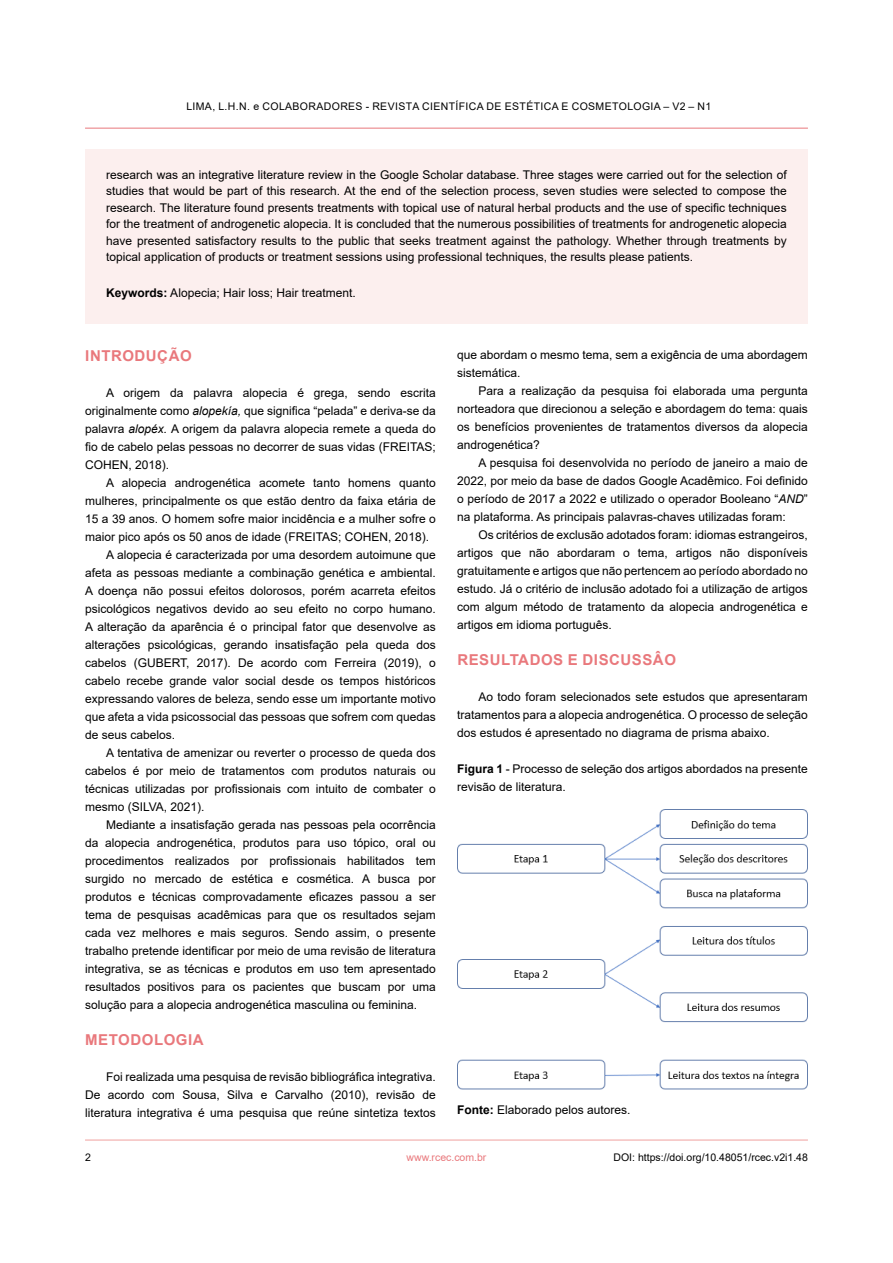
<style>
.page{position:relative;width:893px;height:1263px;background:#fff}
.page>*{position:absolute;margin:0;border:0;box-sizing:border-box;transform-origin:0 0}
.t1{font:700 15px "Arial";letter-spacing:.035em;color:#e9787c}
.t2{font:12px/18px "Arial";color:#000;text-align:justify}
.t3{font:10.5px "Arial";letter-spacing:.035em;color:#000}
.t4{font:10.5px "Arial";color:#000}
.t5{font:10.5px "Arial";color:#e9787c}
.s1{font-weight:700}
.s2{font-style:italic}
</style>
<div class="page">
<hr style="left:85px;top:128px;width:723px;height:1px;background:#e9787c">
<hr style="left:85px;top:1140px;width:723px;height:1px;background:#f0a09f">
<div style="left:85px;top:149px;width:723px;height:174px;background:#fcefee"></div>
<img style="left:457px;top:809px;width:351px;height:281px">
<p class="t3" style="left:186px;top:99px;width:526px">LIMA, L.H.N. e COLABORADORES - REVISTA CIENTÍFICA DE ESTÉTICA E COSMETOLOGIA – V2 – N1</p>
<p class="t2" style="left:106px;top:166px;width:682px;line-height:16.5px">research was an integrative literature review in the Google Scholar database. Three stages were carried out for the selection of studies that would be part of this research. At the end of the selection process, seven studies were selected to compose the research. The literature found presents treatments with topical use of natural herbal products and the use of specific techniques for the treatment of androgenetic alopecia. It is concluded that the numerous possibilities of treatments for androgenetic alopecia have presented satisfactory results to the public that seeks treatment against the pathology. Whether through treatments by topical application of products or treatment sessions using professional techniques, the results please patients.</p>
<p class="t2" style="left:106px;top:284px;width:251px"><span class="s1">Keywords:</span> Alopecia; Hair loss; Hair treatment.</p>
<p class="t1" style="left:85px;top:346px;width:108px">INTRODUÇÃO</p>
<p class="t2" style="left:85px;top:384px;width:352px;text-indent:21px">A origem da palavra alopecia é grega, sendo escrita originalmente como <span class="s2">alopekía,</span> que significa “pelada” e deriva-se da palavra <span class="s2">alopéx.</span> A origem da palavra alopecia remete a queda do fio de cabelo pelas pessoas no decorrer de suas vidas (FREITAS; COHEN, 2018).</p>
<p class="t2" style="left:106px;top:474px;width:331px">A alopecia androgenética acomete tanto homens quanto</p>
<p class="t2" style="left:85px;top:492px;width:352px">mulheres, principalmente os que estão dentro da faixa etária de</p>
<p class="t2" style="left:85px;top:510px;width:352px">15 a 39 anos. O homem sofre maior incidência e a mulher sofre o</p>
<p class="t2" style="left:85px;top:528px;width:345px">maior pico após os 50 anos de idade (FREITAS; COHEN, 2018).</p>
<p class="t2" style="left:106px;top:546px;width:331px">A alopecia é caracterizada por uma desordem autoimune que</p>
<p class="t2" style="left:85px;top:564px;width:352px">afeta as pessoas mediante a combinação genética e ambiental.</p>
<p class="t2" style="left:85px;top:582px;width:352px">A doença não possui efeitos dolorosos, porém acarreta efeitos</p>
<p class="t2" style="left:85px;top:600px;width:352px">psicológicos negativos devido ao seu efeito no corpo humano.</p>
<p class="t2" style="left:85px;top:618px;width:352px">A alteração da aparência é o principal fator que desenvolve as</p>
<p class="t2" style="left:85px;top:636px;width:352px">alterações psicológicas, gerando insatisfação pela queda dos</p>
<p class="t2" style="left:85px;top:654px;width:352px">cabelos (GUBERT, 2017). De acordo com Ferreira (2019), o</p>
<p class="t2" style="left:85px;top:672px;width:352px">cabelo recebe grande valor social desde os tempos históricos</p>
<p class="t2" style="left:85px;top:690px;width:352px">expressando valores de beleza, sendo esse um importante motivo</p>
<p class="t2" style="left:85px;top:708px;width:352px">que afeta a vida psicossocial das pessoas que sofrem com quedas</p>
<p class="t2" style="left:85px;top:726px;width:92px">de seus cabelos.</p>
<p class="t2" style="left:106px;top:744px;width:331px">A tentativa de amenizar ou reverter o processo de queda dos</p>
<p class="t2" style="left:85px;top:762px;width:352px">cabelos é por meio de tratamentos com produtos naturais ou</p>
<p class="t2" style="left:85px;top:780px;width:352px">técnicas utilizadas por profissionais com intuito de combater o</p>
<p class="t2" style="left:85px;top:798px;width:121px">mesmo (SILVA, 2021).</p>
<p class="t2" style="left:106px;top:816px;width:331px">Mediante a insatisfação gerada nas pessoas pela ocorrência</p>
<p class="t2" style="left:85px;top:834px;width:352px">da alopecia androgenética, produtos para uso tópico, oral ou</p>
<p class="t2" style="left:85px;top:852px;width:352px">procedimentos realizados por profissionais habilitados tem</p>
<p class="t2" style="left:85px;top:870px;width:352px">surgido no mercado de estética e cosmética. A busca por</p>
<p class="t2" style="left:85px;top:888px;width:352px">produtos e técnicas comprovadamente eficazes passou a ser</p>
<p class="t2" style="left:85px;top:906px;width:352px">tema de pesquisas acadêmicas para que os resultados sejam</p>
<p class="t2" style="left:85px;top:924px;width:352px">cada vez melhores e mais seguros. Sendo assim, o presente</p>
<p class="t2" style="left:85px;top:942px;width:352px">trabalho pretende identificar por meio de uma revisão de literatura</p>
<p class="t2" style="left:85px;top:960px;width:352px">integrativa, se as técnicas e produtos em uso tem apresentado</p>
<p class="t2" style="left:85px;top:978px;width:352px">resultados positivos para os pacientes que buscam por uma</p>
<p class="t2" style="left:85px;top:996px;width:334px">solução para a alopecia androgenética masculina ou feminina.</p>
<p class="t1" style="left:85px;top:1030px;width:120px">METODOLOGIA</p>
<p class="t2" style="left:85px;top:1068px;width:352px;text-indent:21px">Foi realizada uma pesquisa de revisão bibliográfica integrativa.<br>De acordo com Sousa, Silva e Carvalho (2010), revisão de literatura integrativa é uma pesquisa que reúne sintetiza textos</p>
<p class="t2" style="left:457px;top:346px;width:352px">que abordam o mesmo tema, sem a exigência de uma abordagem sistemática.</p>
<p class="t2" style="left:457px;top:382px;width:352px;text-indent:21px">Para a realização da pesquisa foi elaborada uma pergunta norteadora que direcionou a seleção e abordagem do tema: quais os benefícios provenientes de tratamentos diversos da alopecia androgenética?</p>
<p class="t2" style="left:457px;top:454px;width:352px;text-indent:21px">A pesquisa foi desenvolvida no período de janeiro a maio de 2022, por meio da base de dados Google Acadêmico. Foi definido o período de 2017 a 2022 e utilizado o operador Booleano “<span class="s2">AND</span>” na plataforma. As principais palavras-chaves utilizadas foram:</p>
<p class="t2" style="left:457px;top:526px;width:352px;text-indent:21px">Os critérios de exclusão adotados foram: idiomas estrangeiros, artigos que não abordaram o tema, artigos não disponíveis gratuitamente e artigos que não pertencem ao período abordado no estudo. Já o critério de inclusão adotado foi a utilização de artigos com algum método de tratamento da alopecia androgenética e artigos em idioma português.</p>
<p class="t1" style="left:457px;top:649px;width:220px">RESULTADOS E DISCUSSÂO</p>
<p class="t2" style="left:457px;top:688px;width:352px;text-indent:21px">Ao todo foram selecionados sete estudos que apresentaram tratamentos para a alopecia androgenética. O processo de seleção dos estudos é apresentado no diagrama de prisma abaixo.</p>
<p class="t2" style="left:457px;top:760px;width:352px"><span class="s1">Figura 1</span> - Processo de seleção dos artigos abordados na presente revisão de literatura.</p>
<p class="t2" style="left:457px;top:1100px;width:175px"><span class="s1">Fonte:</span> Elaborado pelos autores.</p>
<p class="t3" style="left:85px;top:1149px;width:7px">2</p>
<p class="t5" style="left:406px;top:1150px;width:81px">www.rcec.com.br</p>
<p class="t4" style="left:614px;top:1150px;width:196px">DOI: https://doi.org/10.48051/rcec.v2i1.48</p>
</div>
